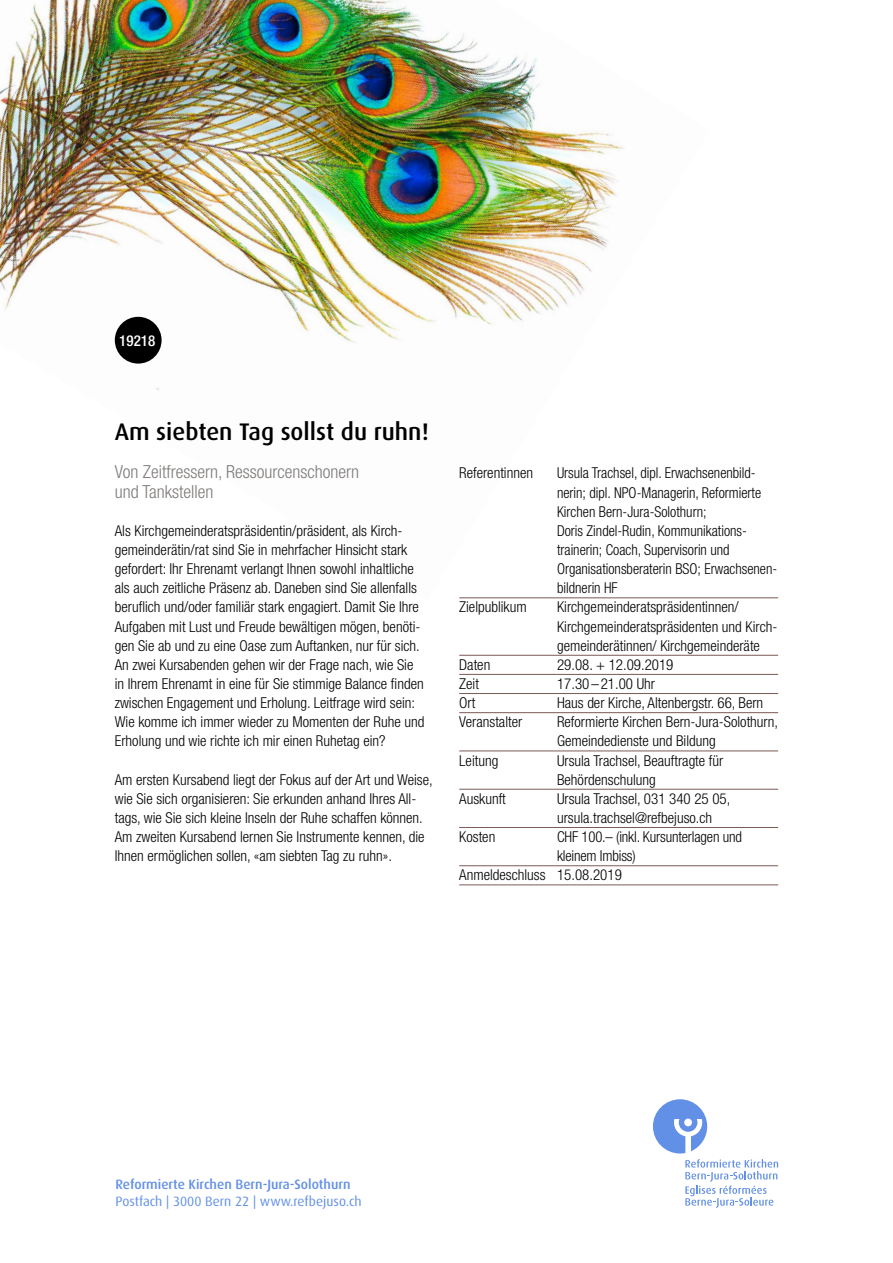
<style>
.page{position:relative;width:893px;height:1263px;background:#fff}
.page>*{position:absolute;margin:0;border:0;box-sizing:border-box;transform-origin:0 0}
.t1{font:500 24px "Dax";color:#000}
.t2{font:300 condensed 18px/19.2px "Helvetica Neue LT Std";color:#7f7c7a}
.t3{font:300 condensed 15px/19.2px "Helvetica Neue LT Std";color:#000}
.t4{font:300 condensed 15px/19.2px "Helvetica Neue LT Std";color:#000;scale:.96 1}
.t5{font:500 condensed 15px "Helvetica Neue LT Std";color:#fff}
.t6{font:500 13.5px "Dax";color:#6290e7}
.t7{font:13.5px "Dax";color:#6290e7}
</style>
<div class="page">
<svg style="left:653px;top:1099px;width:54px;height:54px"></svg>
<svg style="left:685px;top:1159px;width:93px;height:49px"></svg>
<img style="left:0;top:0;width:710px;height:599px">
<hr style="left:459px;top:597px;width:319px;height:1px;background:#7b5a54">
<hr style="left:459px;top:655px;width:319px;height:1px;background:#7b5a54">
<hr style="left:459px;top:674px;width:319px;height:1px;background:#7b5a54">
<hr style="left:459px;top:693px;width:319px;height:1px;background:#7b5a54">
<hr style="left:459px;top:712px;width:319px;height:1px;background:#7b5a54">
<hr style="left:459px;top:750px;width:319px;height:1px;background:#7b5a54">
<hr style="left:459px;top:789px;width:319px;height:1px;background:#7b5a54">
<hr style="left:459px;top:827px;width:319px;height:1px;background:#7b5a54">
<hr style="left:459px;top:865px;width:319px;height:1px;background:#7b5a54">
<hr style="left:459px;top:884px;width:319px;height:1px;background:#7b5a54">
<div style="left:115px;top:317px;width:47px;height:47px;background:#000;border-radius:50%"></div>
<p class="t5" style="left:119px;top:331px;width:37px">19218</p>
<h1 class="t1" style="left:115px;top:418px;width:316px">Am siebten Tag sollst du ruhn!</h1>
<p class="t2" style="left:115px;top:462px;width:246px">Von Zeitfressern, Ressourcenschonern und Tankstellen</p>
<p class="t3" style="left:115px;top:521px;width:311px">Als Kirchgemeinderatspräsidentin/präsident, als Kirch&shy;gemeinderätin/rat sind Sie in mehrfacher Hinsicht stark gefordert: Ihr Ehrenamt verlangt Ihnen sowohl inhaltliche als auch zeitliche Präsenz ab. Daneben sind Sie allenfalls beruflich und/oder familiär stark engagiert. Damit Sie Ihre Aufgaben mit Lust und Freude bewältigen mögen, benöti&shy;gen Sie ab und zu eine Oase zum Auftanken, nur für sich.<br>An zwei Kursabenden gehen wir der Frage nach, wie Sie in Ihrem Ehrenamt in eine für Sie stimmige Balance finden zwischen Engagement und Erholung. Leitfrage wird sein:<br>Wie komme ich immer wieder zu Momenten der Ruhe und Erholung und wie richte ich mir einen Ruhetag ein?</p>
<p class="t3" style="left:115px;top:770px;width:319px">Am ersten Kursabend liegt der Fokus auf der Art und Weise, wie Sie sich organisieren: Sie erkunden anhand Ihres All&shy;tags, wie Sie sich kleine Inseln der Ruhe schaffen können.<br>Am zweiten Kursabend lernen Sie Instrumente kennen, die Ihnen ermöglichen sollen, «am siebten Tag zu ruhn».</p>
<p class="t3" style="left:459px;top:463px;width:75px">Referentinnen</p>
<p class="t4" style="left:557px;top:463px;width:231px">Ursula Trachsel, dipl. Erwachsenenbild&shy;nerin; dipl. NPO-Managerin, Reformierte Kirchen Bern-Jura-Solothurn;<br>Doris Zindel-Rudin, Kommunikations&shy;trainerin; Coach, Supervisorin und Organisationsberaterin BSO; Erwachsenen&shy;bildnerin HF</p>
<p class="t3" style="left:459px;top:597px;width:69px">Zielpublikum</p>
<p class="t3" style="left:557px;top:597px;width:222px">Kirchgemeinderatspräsidentinnen/<br>Kirchgemeinderatspräsidenten und Kirch&shy;gemeinderätinnen/ Kirchgemeinderäte</p>
<p class="t3" style="left:459px;top:655px;width:33px">Daten</p>
<p class="t3" style="left:557px;top:655px;width:118px">29.08. + 12.09.2019</p>
<p class="t3" style="left:459px;top:674px;width:21px">Zeit</p>
<p class="t3" style="left:557px;top:674px;width:99px">17.30 – 21.00 Uhr</p>
<p class="t3" style="left:459px;top:693px;width:18px">Ort</p>
<p class="t3" style="left:557px;top:693px;width:208px">Haus der Kirche, Altenbergstr. 66, Bern</p>
<p class="t3" style="left:459px;top:712px;width:65px">Veranstalter</p>
<p class="t3" style="left:557px;top:712px;width:222px">Reformierte Kirchen Bern-Jura-Solothurn,<br>Gemeindedienste und Bildung</p>
<p class="t3" style="left:459px;top:750px;width:41px">Leitung</p>
<p class="t3" style="left:557px;top:750px;width:168px">Ursula Trachsel, Beauftragte für<br>Behördenschulung</p>
<p class="t3" style="left:459px;top:789px;width:48px">Auskunft</p>
<p class="t3" style="left:557px;top:789px;width:175px">Ursula Trachsel, 031 340 25 05, ursula.trachsel@refbejuso.ch</p>
<p class="t3" style="left:459px;top:827px;width:38px">Kosten</p>
<p class="t3" style="left:557px;top:827px;width:187px">CHF 100.– (inkl. Kursunterlagen und</p>
<p class="t3" style="left:557px;top:846px;width:80px">kleinem Imbiss)</p>
<p class="t3" style="left:459px;top:865px;width:164px">Anmeldeschluss 15.08.2019</p>
<p class="t6" style="left:115px;top:1177px;width:237px">Reformierte Kirchen Bern-Jura-Solothurn</p>
<p class="t7" style="left:115px;top:1193px;width:248px">Postfach | 3000 Bern 22 | www.refbejuso.ch</p>
</div>
